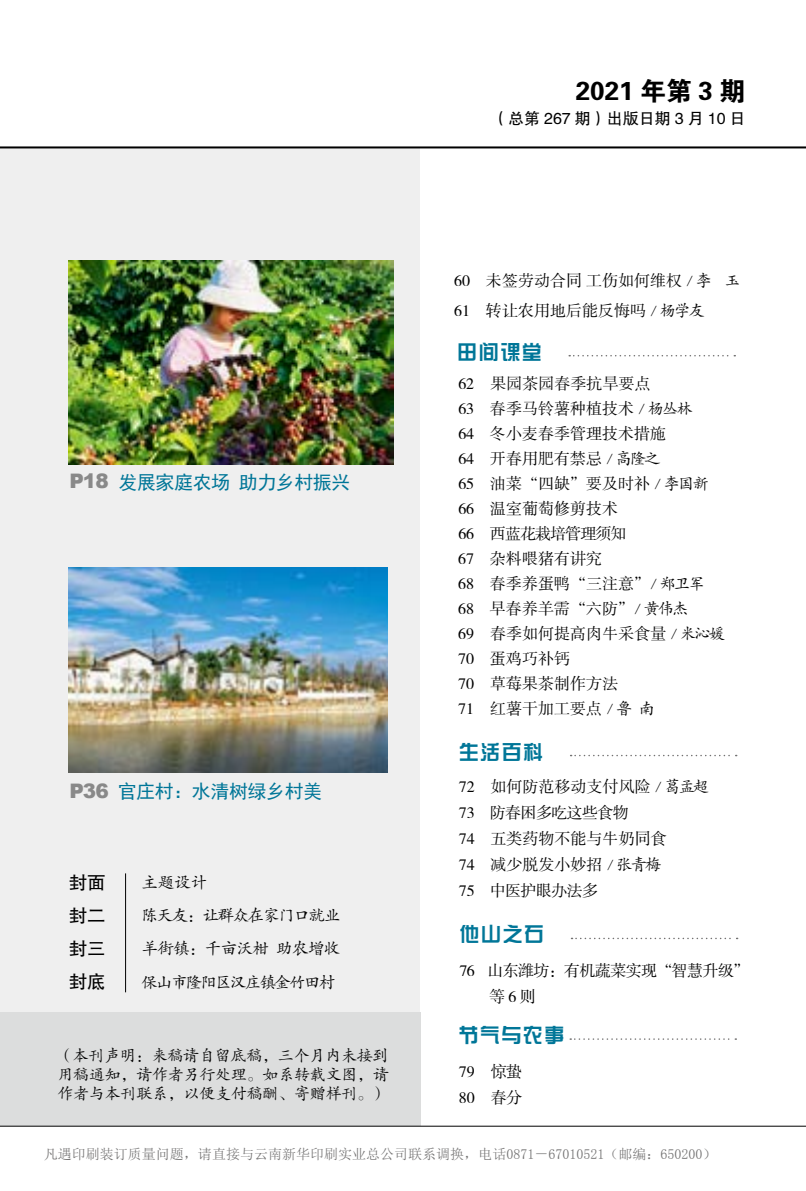
<style>
.page{position:relative;width:806px;height:1191px;background:#fff}
.page>*{position:absolute;margin:0;border:0;box-sizing:border-box;transform-origin:0 0}
.t1{font:26px "FZDHTK GBK1 0";color:#000}
.t2{font:20px "H Yk 1 gj";letter-spacing:.075em;color:#007698}
.t3{font:19px "Sim Hei";letter-spacing:-.025em;color:#007698}
.t4{font:18.4px/33px "FZHTJW GB1 0";color:#000;text-align:justify}
.t5{font:16.6px/33.4px "FZKTJW GB1 0";letter-spacing:-.04em;color:#000}
.t6{font:16.4px "FZKTK GBK1 0";letter-spacing:-.1em;color:#000}
.t7{font:16px/25px "FZSSK GBK1 0";color:#000}
.t8{font:16px/19.2px "FZKTK GBK1 0";letter-spacing:-.015em;color:#000;text-align:justify}
.t9{font:16px/26px "FZSSK GBK1 0";letter-spacing:-.04em;color:#000}
.t10{font:16px "FZHTJW GB1 0";color:#000}
.t11{font:14px "Sim Sun";color:#727171}
.s1{font-family:"FZKTJW GB1 0"}
.s2{font-family:"Arial";font-weight:900;font-size:20px;color:#898989}
</style>
<div class="page">
<div style="left:0;top:147px;width:420px;height:976px;background:#efefef"></div>
<div style="left:0;top:1012px;width:420px;height:113px;background:#dcdddd"></div>
<svg style="left:569px;top:355px;width:165px;height:1px"></svg>
<svg style="left:570px;top:755px;width:166px;height:1px"></svg>
<svg style="left:571px;top:937px;width:166px;height:2px"></svg>
<svg style="left:570px;top:1038px;width:165px;height:1px"></svg>
<img style="left:69px;top:567px;width:318px;height:205px">
<img style="left:69px;top:261px;width:324px;height:203px">
<hr style="left:0;top:146px;width:805px;height:2px;background:#000">
<hr style="left:0;top:1125px;width:805px;height:1px;background:#000">
<hr style="left:125px;top:873px;width:1px;height:119px;background:#000">
<h1 class="t1" style="left:575px;top:77px;width:171px">2021 年第 3 期</h1>
<p class="t10" style="left:491px;top:109px;width:255px">（总第 267 期）出版日期 3 月 10 日</p>
<p class="t7" style="left:454px;top:266px;width:288px;line-height:30px">60 未签劳动合同工伤如何维权 <span class="s1">/ 李 玉<br></span>61 转让农用地后能反悔吗 <span class="s1">/ 杨学友</span></p>
<p class="t3" style="left:69px;top:473px;width:282px"><span class="s2">P18</span> 发展家庭农场助力乡村振兴</p>
<p class="t3" style="left:69px;top:781px;width:254px"><span class="s2">P36</span> 官庄村：水清树绿乡村美</p>
<p class="t4" style="left:69px;top:866px;width:38px">封面封二封三封底</p>
<p class="t5" style="left:141px;top:865px;width:200px">主题设计<br>陈天友：让群众在家门口就业羊街镇：千亩沃柑 助农增收</p>
<p class="t6" style="left:141px;top:973px;width:195px">保山市隆阳区汉庄镇金竹田村</p>
<p class="t8" style="left:57px;top:1046px;width:333px">（本刊声明：来稿请自留底稿，三个月内未接到用稿通知，请作者另行处理。如系转载文图，请作者与本刊联系，以便支付稿酬、寄赠样刊。）</p>
<p class="t2" style="left:457px;top:342px;width:86px">田间课堂</p>
<p class="t7" style="left:458px;top:372px;width:268px">62 果园茶园春季抗旱要点<br>63 春季马铃薯种植技术 <span class="s1">/ 杨丛林<br></span>64 冬小麦春季管理技术措施<br>64 开春用肥有禁忌 <span class="s1">/ 高隆之<br></span>65 油菜“四缺”要及时补 <span class="s1">/ 李国新<br></span>66 温室葡萄修剪技术<br>66 西蓝花栽培管理须知<br>67 杂料喂猪有讲究<br>68 春季养蛋鸭“三注意”<span class="s1">/ 郑卫军<br></span>68 早春养羊需“六防”<span class="s1">/ 黄伟杰<br></span>69 春季如何提高肉牛采食量 <span class="s1">/ 米沁媛<br></span>70 蛋鸡巧补钙<br>70 草莓果茶制作方法<br>71 红薯干加工要点 <span class="s1">/ 鲁 南</span></p>
<p class="t2" style="left:458px;top:741px;width:86px">生活百科</p>
<p class="t7" style="left:458px;top:774px;width:252px;line-height:26px">72 如何防范移动支付风险 <span class="s1">/ 葛孟超<br></span>73 防春困多吃这些食物<br>74 五类药物不能与牛奶同食<br>74 减少脱发小妙招 <span class="s1">/ 张青梅<br></span>75 中医护眼办法多</p>
<p class="t2" style="left:459px;top:924px;width:86px">他山之石</p>
<p class="t9" style="left:489px;top:958px;width:261px;text-indent:-30px">76 山东潍坊：有机蔬菜实现“智慧升级”等6则</p>
<p class="t2" style="left:458px;top:1025px;width:107px">节气与农事</p>
<p class="t7" style="left:458px;top:1059px;width:65px;line-height:26px">79 惊蛰<br>80 春分</p>
<p class="t11" style="left:44px;top:1147px;width:673px">凡遇印刷装订质量问题，请直接与云南新华印刷实业总公司联系调换，电话0871－67010521（邮编：650200）</p>
</div>
